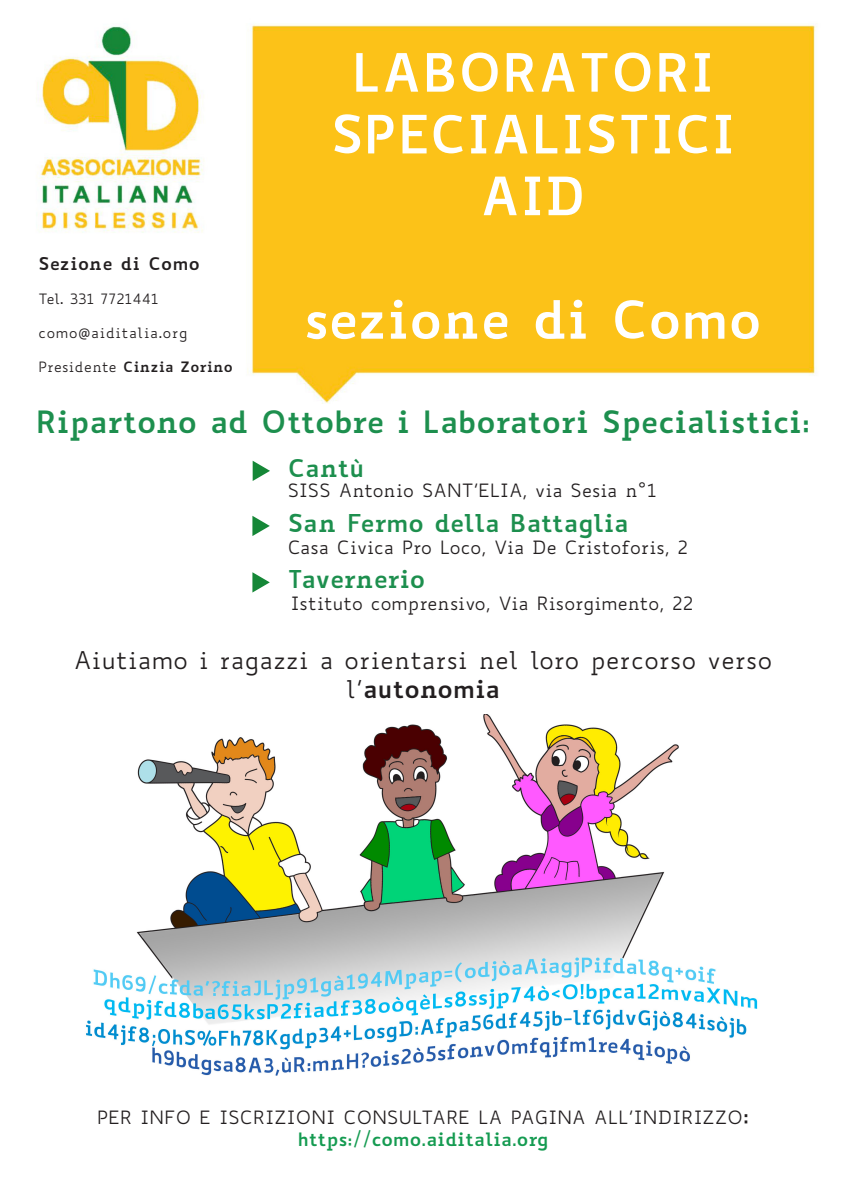
<style>
.page{position:relative;width:842px;height:1191px;background:#fff}
.page>*{position:absolute;margin:0;border:0;box-sizing:border-box;transform-origin:0 0}
.t1{font:700 51.4px/61.7px "Biancoenero";color:#fff;text-align:center}
.t2{font:700 30px "Biancoenero";color:#1d8f4e}
.t3{font:24px/28.8px "Biancoenero";letter-spacing:.01em;color:#231f20;text-align:center}
.t4{font:700 24px "Biancoenero";color:#1d8f4e}
.t5{font:18px/21.6px "Biancoenero";color:#231f20;text-align:center}
.t6{font:700 17.1px "Biancoenero";letter-spacing:.025em;color:#231f20}
.t7{font:700 14px "Biancoenero";letter-spacing:.025em;color:#231f20}
.t8{font:14px "Biancoenero";letter-spacing:.035em;color:#231f20}
.t9{font:14px "Biancoenero";color:#231f20}
.s1{font-weight:400}
.s2{font-weight:700}
.s3{font-size:24px}
.s4{font-weight:700;color:#159b51}
</style>
<div class="page">
<img style="left:86px;top:714px;width:672px;height:362px">
<img style="left:36px;top:23px;width:781px;height:381px">
<svg style="left:253px;top:461px;width:17px;height:20px"></svg>
<svg style="left:252px;top:516px;width:18px;height:20px"></svg>
<svg style="left:252px;top:572px;width:18px;height:20px"></svg>
<p class="t6" style="left:38px;top:248px;width:163px">Sezione di Como</p>
<p class="t9" style="left:38px;top:289px;width:122px">Tel. 331 7721441</p>
<p class="t8" style="left:38px;top:324px;width:151px">como@aiditalia.org</p>
<p class="t7" style="left:38px;top:355px;width:196px"><span class="s1">Presidente</span> Cinzia Zorino</p>
<h1 class="t1" style="left:331px;top:35px;width:406px">LABORATORI<br>SPECIALISTICI<br>AID</h1>
<h1 class="t1" style="left:304px;top:282px;width:459px">sezione di Como</h1>
<h2 class="t2" style="left:36px;top:395px;width:776px">Ripartono ad Ottobre i Laboratori Specialistici:</h2>
<h3 class="t4" style="left:288px;top:447px;width:78px">Cantù</h3>
<p class="t5" style="left:288px;top:479px;width:371px">SISS Antonio SANT’ELIA, via Sesia n°1</p>
<h3 class="t4" style="left:288px;top:502px;width:342px">San Fermo della Battaglia</h3>
<h3 class="t4" style="left:288px;top:558px;width:139px">Tavernerio</h3>
<p class="t5" style="left:291px;top:592px;width:404px">Istituto comprensivo, Via Risorgimento, 22</p>
<p class="t5" style="left:288px;top:536px;width:402px">Casa Civica Pro Loco, Via De Cristoforis, 2</p>
<h3 class="t3" style="left:74px;top:645px;width:700px">Aiutiamo i ragazzi a orientarsi nel loro percorso verso l’<span class="s2">autonomia</span></h3>
<p class="t5" style="left:97px;top:1106px;width:654px">PER INFO E ISCRIZIONI CONSULTARE LA PAGINA ALL’INDIRIZZO<span class="s3">: </span><span class="s4">https://como.aiditalia.org</span></p>
</div>
